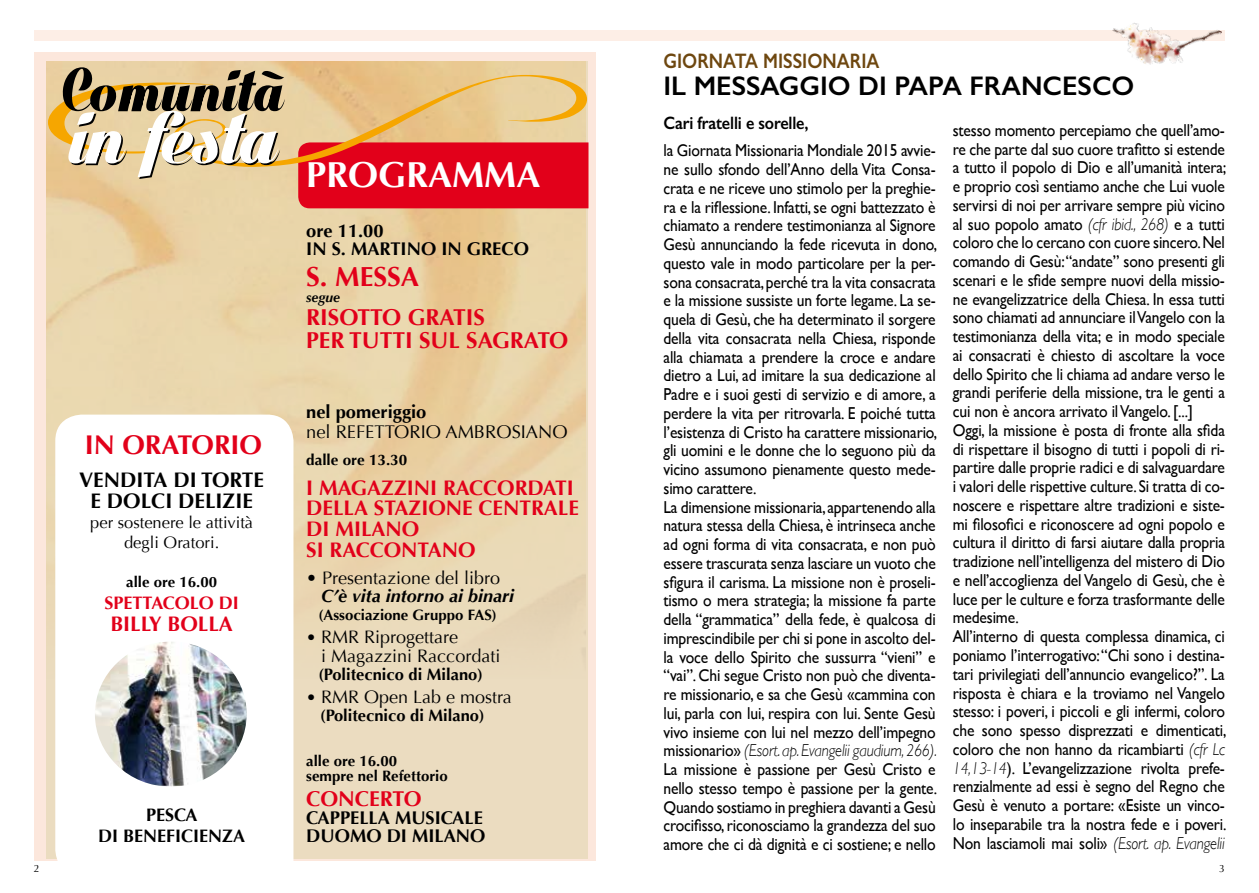
<style>
.page{position:relative;width:1259px;height:893px;background:#fff}
.page>*{position:absolute;margin:0;border:0;box-sizing:border-box;transform-origin:0 0}
.t1{font:italic 81px "Lighthouse Personal Use";color:#000}
.t2{font:italic 64.8px "Lighthouse Personal Use";letter-spacing:.025em;color:#000}
.t3{font:700 36px "Optima";color:#fff}
.t4{font:700 27.45px "Optima";color:#e2001a}
.t5{font:600 27px "Gill Sans";color:#000}
.t6{font:700 27px "Optima";color:#e2001a}
.t7{font:700 22.95px/23px "Optima";color:#e2001a}
.t8{font:700 21.45px "Optima";color:#e2001a}
.t9{font:700 21px/20.5px "Optima";color:#e2001a}
.t10{font:700 21px/21px "Optima";color:#000;text-align:center}
.t11{font:600 21px "Gill Sans";color:#6e470f;scale:.85 1}
.t12{font:700 18.3px/18.3px "Optima";color:#000}
.t13{font:18.3px "Optima";color:#000}
.t14{font:18px/18.3px "Optima";color:#000}
.t15{font:italic 700 18px "Optima";color:#000}
.t16{font:600 18px "Gill Sans";color:#000;scale:.9 1}
.t17{font:700 18px/21px "Optima";color:#000;text-align:center}
.t18{font:700 18px "Optima";color:#e2001a}
.t19{font:17.25px/18.8px "Gill Sans";letter-spacing:-.01em;color:#000;scale:.9 1}
.t20{font:700 16.5px "Optima";color:#000}
.t21{font:16.5px/19.8px "Optima";color:#000;text-align:center}
.t22{font:700 15.3px "Optima";color:#000}
.t23{font:700 15px/15px "Optima";color:#000}
.t24{font:italic 700 13.8px "Optima";color:#000}
.t25{font:10.5px "Optima";color:#000}
.s1{font-size:16.8px}
.s2{font-weight:300;font-style:italic}
</style>
<div class="page">
<div style="left:34px;top:30px;width:1191px;height:11px;background:#fdeee6"></div>
<img style="left:1112px;top:23px;width:110px;height:42px">
<div style="left:34px;top:52px;width:561px;height:808px;background:#fce7dc"></div>
<div style="left:47px;top:62px;width:541px;height:797px;background:#ebdcc0"></div>
<img style="left:47px;top:62px;width:538px;height:617px">
<div style="left:298px;top:142px;width:290px;height:66px;background:#e2001a"></div>
<div style="left:55px;top:415px;width:238px;height:446px;background:#fff"></div>
<img style="left:95px;top:642px;width:152px;height:145px">
<svg style="left:48px;top:75px;width:539px;height:92px;background:#e7b089"></svg>
<h2 class="t2" style="left:67px;top:53px;width:220px">Comunità</h2>
<h1 class="t1" style="left:73px;top:92px;width:208px">in festa</h1>
<h3 class="t3" style="left:306px;top:154px;width:24px">PRO</h3>
<h3 class="t3" style="left:378px;top:154px;width:56px">GRAMMA</h3>
<p class="t12" style="left:306px;top:222px;width:224px">ORE 11.00<br>IN S. MARTINO IN GRECO</p>
<h3 class="t4" style="left:306px;top:261px;width:115px">S. MESSA</h3>
<p class="t24" style="left:306px;top:289px;width:35px">segue</p>
<h3 class="t7" style="left:306px;top:306px;width:264px">RISOTTO G RATIS<br>PER TUTTI SUL SAG RATO</h3>
<h3 class="t6" style="left:85px;top:429px;width:178px">IN ORATORIO</h3>
<p class="t10" style="left:79px;top:470px;width:186px">VENDITA DI TORTE<br>E DOLCI DELIZIE</p>
<p class="t21" style="left:90px;top:513px;width:164px">per sostenere le attività degli Oratori.</p>
<p class="t23" style="left:126px;top:575px;width:92px">ALLE ORE 16.00</p>
<p class="t18" style="left:105px;top:592px;width:136px">SPETTACOLO DI</p>
<p class="t9" style="left:110px;top:613px;width:124px">BILLY BOLLA</p>
<p class="t17" style="left:98px;top:804px;width:149px">PESCA<br>DI BENEFICIENZA</p>
<p class="t12" style="left:306px;top:403px;width:122px">NEL POMERIGGIO</p>
<p class="t13" style="left:306px;top:421px;width:263px">nel Refettorio Ambrosiano</p>
<p class="t22" style="left:306px;top:451px;width:103px">DALLE ORE 13.30</p>
<p class="t9" style="left:306px;top:477px;width:274px">I MAGAZZINI RACCORDATI<br>DELLA STAZIONE CENTRALE<br>DI MILANO<br>SI RACCONTANO</p>
<p class="t14" style="left:306px;top:569px;width:195px">• Presentazione del libro</p>
<p class="t15" style="left:321px;top:585px;width:194px">C’è vita intorno ai binari</p>
<p class="t23" style="left:318px;top:608px;width:180px">(ASSOCIAZIONE GRUPPO FAS)</p>
<p class="t14" style="left:321px;top:628px;width:181px;text-indent:-15px"><span class="s1">•</span> RMR Riprogettare<br>i Magazzini Raccordati</p>
<p class="t20" style="left:318px;top:665px;width:166px">(POLITECNICO DI MILANO)</p>
<p class="t14" style="left:306px;top:688px;width:207px"><span class="s1">•</span> RMR Open Lab e mostra</p>
<p class="t20" style="left:320px;top:706px;width:166px">(POLITECNICO DI MILANO)</p>
<p class="t23" style="left:306px;top:754px;width:143px">ALLE ORE 16.00<br>SEMPRE NEL REFETTORIO</p>
<p class="t8" style="left:306px;top:787px;width:117px">CONCERTO</p>
<p class="t12" style="left:306px;top:809px;width:181px">CAPPELLA MUSICALE<br>DUOMO DI MILANO</p>
<p class="t11" style="left:663px;top:49px;width:39px">GIORN</p>
<p class="t11" style="left:723px;top:49px;width:58px">ATA MISSI</p>
<p class="t11" style="left:807px;top:49px;width:75px">ONARIA</p>
<h3 class="t5" style="left:663px;top:70px;width:85px">IL MESSAGGI</h3>
<h3 class="t5" style="left:828px;top:70px;width:308px">O DI PAPA FRANCESCO</h3>
<p class="t19" style="left:952px;top:121px;width:306px">stesso momento percepiamo che quell’amo&shy;re che parte dal suo cuore trafitto si estende a tutto il popolo di Dio e all’umanità intera; e proprio così sentiamo anche che Lui vuole servirsi di noi per arrivare sempre più vicino al suo popolo amato <span class="s2">(cfr ibid., 268)</span> e a tutti coloro che lo cercano con cuore sincero. Nel comando di Gesù: “andate” sono presenti gli scenari e le sfide sempre nuovi della missio&shy;ne evangelizzatrice della Chiesa. In essa tutti sono chiamati ad annunciare il Vangelo con la testimonianza della vita; e in modo speciale ai consacrati è chiesto di ascoltare la voce dello Spirito che li chiama ad andare verso le grandi periferie della missione, tra le genti a cui non è ancora arrivato il Vangelo. [...] Oggi, la missione è posta di fronte alla sfida di rispettare il bisogno di tutti i popoli di ri&shy;partire dalle proprie radici e di salvaguardare i valori delle rispettive culture. Si tratta di co&shy;noscere e rispettare altre tradizioni e siste&shy;mi filosofici e riconoscere ad ogni popolo e cultura il diritto di farsi aiutare dalla propria tradizione nell’intelligenza del mistero di Dio e nell’accoglienza del Vangelo di Gesù, che è luce per le culture e forza trasformante delle medesime.<br>All’interno di questa complessa dinamica, ci poniamo l’interrogativo: “Chi sono i destina&shy;tari privilegiati dell’annuncio evangelico?”. La risposta è chiara e la troviamo nel Vangelo stesso: i poveri, i piccoli e gli infermi, coloro che sono spesso disprezzati e dimenticati, coloro che non hanno da ricambiarti <span class="s2">(cfr Lc 14,13-14</span>). L’evangelizzazione rivolta prefe&shy;renzialmente ad essi è segno del Regno che Gesù è venuto a portare: «Esiste un vinco&shy;lo inseparabile tra la nostra fede e i poveri.<br>Non lasciamoli mai soli» <span class="s2">(Esort. ap. Evangelii</span></p>
<p class="t16" style="left:663px;top:112px;width:163px">CARI FRATELLI E SORELLE,</p>
<p class="t19" style="left:663px;top:141px;width:306px">la Giornata Missionaria Mondiale 2015 avvie&shy;ne sullo sfondo dell’Anno della Vita Consa&shy;crata e ne riceve uno stimolo per la preghie&shy;ra e la riflessione. Infatti, se ogni battezzato è chiamato a rendere testimonianza al Signore Gesù annunciando la fede ricevuta in dono, questo vale in modo particolare per la per&shy;sona consacrata, perché tra la vita consacrata e la missione sussiste un forte legame. La se&shy;quela di Gesù, che ha determinato il sorgere della vita consacrata nella Chiesa, risponde alla chiamata a prendere la croce e andare dietro a Lui, ad imitare la sua dedicazione al Padre e i suoi gesti di servizio e di amore, a perdere la vita per ritrovarla. E poiché tutta l’esistenza di Cristo ha carattere missionario, gli uomini e le donne che lo seguono più da vicino assumono pienamente questo mede&shy;simo carattere.<br>La dimensione missionaria, appartenendo alla natura stessa della Chiesa, è intrinseca anche ad ogni forma di vita consacrata, e non può essere trascurata senza lasciare un vuoto che sfigura il carisma. La missione non è proseli&shy;tismo o mera strategia; la missione fa parte della “grammatica” della fede, è qualcosa di imprescindibile per chi si pone in ascolto del&shy;la voce dello Spirito che sussurra “vieni” e “vai”. Chi segue Cristo non può che diventa&shy;re missionario, e sa che Gesù «cammina con lui, parla con lui, respira con lui. Sente Gesù vivo insieme con lui nel mezzo dell’impegno missionario» <span class="s2">(Esort. ap. Evangelii gaudium, 266).<br></span>La missione è passione per Gesù Cristo e nello stesso tempo è passione per la gente.<br>Quando sostiamo in preghiera davanti a Gesù crocifisso, riconosciamo la grandezza del suo amore che ci dà dignità e ci sostiene; e nello</p>
<p class="t25" style="left:34px;top:862px;width:7px">2</p>
<p class="t25" style="left:1219px;top:862px;width:7px">3</p>
</div>
